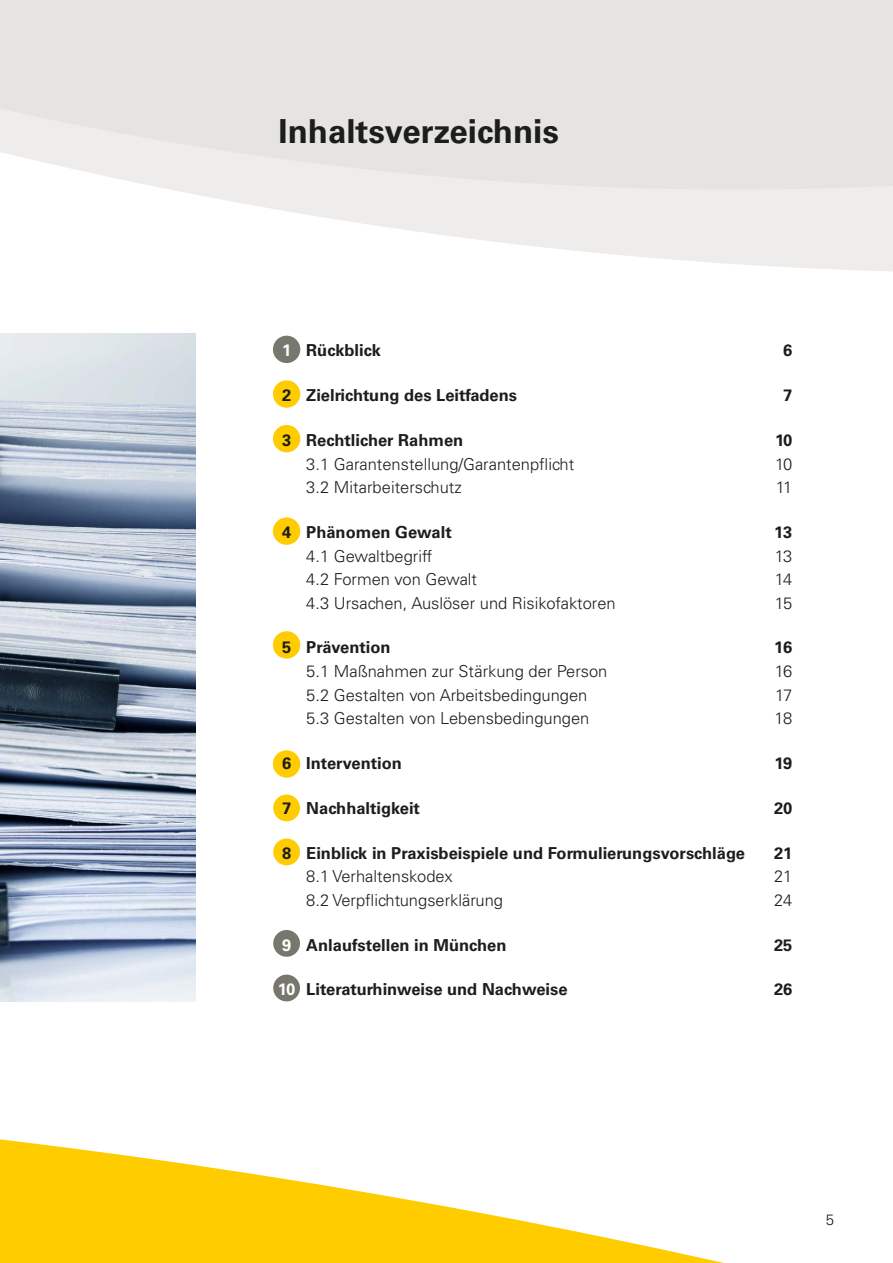
<style>
.page{position:relative;width:893px;height:1263px;background:#fff}
.page>*{position:absolute;margin:0;border:0;box-sizing:border-box;transform-origin:0 0}
.Überschrift_22{font:700 33px "Univers LT Std";color:#1d1d1b}
.Inhaltsverzeichnis_U{font:300 16.5px "Univers LT Std";color:#1d1d1b}
.Inhaltsverzeichnis_Ü{font:700 16.5px "Univers LT Std";color:#1d1d1b}
.t1{font:300 15px "Univers LT Std";color:#1d1d1b}
.s1{color:#fff}
</style>
<div class="page">
<svg style="left:0;top:0;width:893px;height:271px;fill:#e5e4e0"></svg>
<svg style="left:0;top:1139px;width:724px;height:124px;fill:#fc0"></svg>
<img style="left:0;top:334px;width:196px;height:668px">
<div style="left:273px;top:974px;width:27px;height:27px;background:#78776d;border-radius:50%"></div>
<div style="left:273px;top:930px;width:27px;height:27px;background:#78776d;border-radius:50%"></div>
<div style="left:273px;top:838px;width:27px;height:27px;background:#fc0;border-radius:50%"></div>
<div style="left:273px;top:750px;width:27px;height:28px;background:#fc0;border-radius:50%"></div>
<div style="left:273px;top:794px;width:27px;height:27px;background:#fc0;border-radius:50%"></div>
<div style="left:273px;top:631px;width:27px;height:28px;background:#fc0;border-radius:50%"></div>
<div style="left:273px;top:517px;width:27px;height:28px;background:#fc0;border-radius:50%"></div>
<div style="left:273px;top:425px;width:27px;height:27px;background:#fc0;border-radius:50%"></div>
<div style="left:273px;top:380px;width:27px;height:28px;background:#fc0;border-radius:50%"></div>
<div style="left:273px;top:336px;width:27px;height:27px;background:#78776d;border-radius:50%"></div>
<h1 class="Überschrift_22" style="left:279px;top:112px;width:282px">Inhaltsverzeichnis</h1>
<h5 class="Inhaltsverzeichnis_Ü" style="left:282px;top:341px;width:100px"><span class="s1">1</span> Rückblick</h5>
<h5 class="Inhaltsverzeichnis_Ü" style="left:783px;top:341px;width:11px">6</h5>
<h5 class="Inhaltsverzeichnis_Ü" style="left:282px;top:386px;width:236px">2 Zielrichtung des Leitfadens</h5>
<h5 class="Inhaltsverzeichnis_Ü" style="left:783px;top:386px;width:11px">7</h5>
<h5 class="Inhaltsverzeichnis_Ü" style="left:282px;top:431px;width:183px">3 Rechtlicher Rahmen</h5>
<h5 class="Inhaltsverzeichnis_Ü" style="left:775px;top:431px;width:19px">10</h5>
<p class="Inhaltsverzeichnis_U" style="left:306px;top:454px;width:269px">3.1 Garantenstellung/Garantenpflicht</p>
<p class="Inhaltsverzeichnis_U" style="left:775px;top:454px;width:19px">10</p>
<p class="Inhaltsverzeichnis_U" style="left:306px;top:477px;width:157px">3.2 Mitarbeiterschutz</p>
<p class="Inhaltsverzeichnis_U" style="left:776px;top:477px;width:18px">11</p>
<h5 class="Inhaltsverzeichnis_Ü" style="left:282px;top:523px;width:171px">4 Phänomen Gewalt</h5>
<h5 class="Inhaltsverzeichnis_Ü" style="left:774px;top:523px;width:20px">13</h5>
<p class="Inhaltsverzeichnis_U" style="left:306px;top:546px;width:128px">4.1 Gewaltbegriff</p>
<p class="Inhaltsverzeichnis_U" style="left:775px;top:546px;width:19px">13</p>
<p class="Inhaltsverzeichnis_U" style="left:306px;top:569px;width:172px">4.2 Formen von Gewalt</p>
<p class="Inhaltsverzeichnis_U" style="left:775px;top:569px;width:19px">14</p>
<p class="Inhaltsverzeichnis_U" style="left:306px;top:593px;width:311px">4.3 Ursachen, Auslöser und Risikofaktoren</p>
<p class="Inhaltsverzeichnis_U" style="left:775px;top:593px;width:19px">15</p>
<h5 class="Inhaltsverzeichnis_Ü" style="left:282px;top:638px;width:110px">5 Prävention</h5>
<h5 class="Inhaltsverzeichnis_Ü" style="left:774px;top:638px;width:20px">16</h5>
<p class="Inhaltsverzeichnis_U" style="left:306px;top:661px;width:303px">5.1 Maßnahmen zur Stärkung der Person</p>
<p class="Inhaltsverzeichnis_U" style="left:775px;top:661px;width:19px">16</p>
<p class="Inhaltsverzeichnis_U" style="left:306px;top:685px;width:283px">5.2 Gestalten von Arbeitsbedingungen</p>
<p class="Inhaltsverzeichnis_U" style="left:775px;top:685px;width:19px">17</p>
<p class="Inhaltsverzeichnis_U" style="left:306px;top:708px;width:285px">5.3 Gestalten von Lebensbedingungen</p>
<p class="Inhaltsverzeichnis_U" style="left:775px;top:708px;width:19px">18</p>
<h5 class="Inhaltsverzeichnis_Ü" style="left:282px;top:753px;width:121px">6 Intervention</h5>
<h5 class="Inhaltsverzeichnis_Ü" style="left:774px;top:753px;width:20px">19</h5>
<h5 class="Inhaltsverzeichnis_Ü" style="left:282px;top:798px;width:139px">7 Nachhaltigkeit</h5>
<h5 class="Inhaltsverzeichnis_Ü" style="left:774px;top:798px;width:20px">20</h5>
<h5 class="Inhaltsverzeichnis_Ü" style="left:282px;top:843px;width:464px">8 Einblick in Praxisbeispiele und Formulierungsvorschläge</h5>
<h5 class="Inhaltsverzeichnis_Ü" style="left:774px;top:843px;width:20px">21</h5>
<p class="Inhaltsverzeichnis_U" style="left:306px;top:866px;width:148px">8.1 Verhaltenskodex</p>
<p class="Inhaltsverzeichnis_U" style="left:774px;top:866px;width:20px">21</p>
<p class="Inhaltsverzeichnis_U" style="left:306px;top:890px;width:198px">8.2 Verpflichtungserklärung</p>
<p class="Inhaltsverzeichnis_U" style="left:774px;top:890px;width:20px">24</p>
<h5 class="Inhaltsverzeichnis_Ü" style="left:282px;top:935px;width:226px"><span class="s1">9</span> Anlaufstellen in München</h5>
<h5 class="Inhaltsverzeichnis_Ü" style="left:774px;top:935px;width:20px">25</h5>
<h5 class="Inhaltsverzeichnis_Ü" style="left:278px;top:980px;width:291px"><span class="s1">10</span> Literaturhinweise und Nachweise</h5>
<h5 class="Inhaltsverzeichnis_Ü" style="left:774px;top:980px;width:20px">26</h5>
<p class="t1" style="left:826px;top:1210px;width:10px">5</p>
</div>
